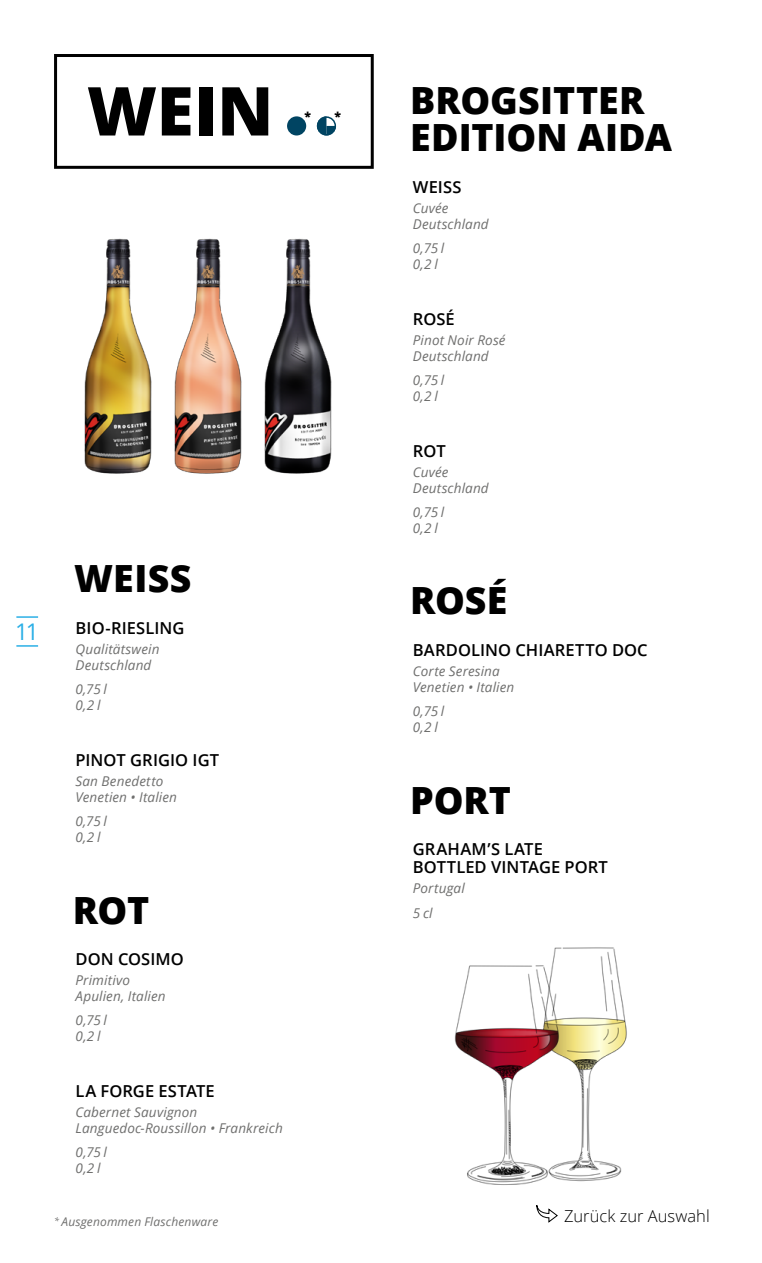
<style>
.page{position:relative;width:762px;height:1263px;background:#fff}
.page>*{position:absolute;margin:0;border:0;box-sizing:border-box;transform-origin:0 0}
.t1{font:800 67.5px "Open Sans";color:#000}
.t2{font:800 37.5px/37.5px "Open Sans";color:#000}
.t3{font:22.95px "Open Sans";color:#2bafe6}
.t4{font:600 16.5px/18px "Open Sans";letter-spacing:.005em;color:#000}
.t5{font:300 16.5px "Open Sans";color:#000}
.t6{font:italic 13.5px/15.8px "Open Sans";letter-spacing:.01em;color:#6f6f6e}
.t7{font:800 12.3px "Open Sans";color:#000}
.t8{font:italic 12px "Open Sans";letter-spacing:.015em;color:#6f6f6e}
</style>
<div class="page">
<svg style="left:536px;top:1205px;width:22px;height:18px"></svg>
<img style="left:84px;top:238px;width:68px;height:236px">
<img style="left:174px;top:238px;width:68px;height:236px">
<img style="left:264px;top:238px;width:68px;height:236px">
<img style="left:568px;top:947px;width:59px;height:235px">
<img style="left:454px;top:947px;width:114px;height:238px">
<div style="left:287px;top:116px;width:19px;height:19px;background:#004462;border-radius:50%"></div>
<svg style="left:317px;top:116px;width:19px;height:19px"></svg>
<div style="left:54px;top:54px;width:319px;height:115px;border:3px solid #000"></div>
<hr style="left:16px;top:645px;width:22px;height:2px;background:#2bafe6">
<hr style="left:16px;top:616px;width:22px;height:2px;background:#2bafe6">
<h3 class="t3" style="left:15px;top:616px;width:26px">11</h3>
<h1 class="t1" style="left:87px;top:60px;width:188px">WEIN</h1>
<p class="t7" style="left:304px;top:107px;width:38px">* *</p>
<h2 class="t2" style="left:74px;top:558px;width:119px">WEISS</h2>
<p class="t4" style="left:75px;top:618px;width:110px">BIO-RIESLING</p>
<p class="t6" style="left:75px;top:641px;width:85px">Qualitätswein<br>Deutschland</p>
<p class="t6" style="left:75px;top:681px;width:33px">0,75 l<br>0,2 l</p>
<h2 class="t2" style="left:410px;top:80px;width:263px">BROGSITTER<br>EDITION AIDA</h2>
<p class="t4" style="left:412px;top:178px;width:50px">WEISS</p>
<p class="t6" style="left:412px;top:200px;width:77px">Cuvée<br>Deutschland</p>
<p class="t6" style="left:412px;top:240px;width:33px">0,75 l<br>0,2 l</p>
<p class="t4" style="left:412px;top:310px;width:43px">ROSÉ</p>
<p class="t6" style="left:412px;top:332px;width:94px">Pinot Noir Rosé<br>Deutschland</p>
<p class="t6" style="left:412px;top:372px;width:33px">0,75 l<br>0,2 l</p>
<p class="t4" style="left:412px;top:442px;width:34px">ROT</p>
<p class="t6" style="left:412px;top:464px;width:77px">Cuvée<br>Deutschland</p>
<p class="t6" style="left:412px;top:504px;width:33px">0,75 l<br>0,2 l</p>
<h2 class="t2" style="left:410px;top:580px;width:99px">ROSÉ</h2>
<p class="t4" style="left:412px;top:641px;width:236px">BARDOLINO CHIARETTO DOC</p>
<p class="t6" style="left:412px;top:663px;width:103px">Corte Seresina<br>Venetien • Italien</p>
<p class="t6" style="left:412px;top:703px;width:33px">0,75 l<br>0,2 l</p>
<p class="t4" style="left:75px;top:750px;width:145px">PINOT GRIGIO IGT</p>
<p class="t6" style="left:75px;top:773px;width:103px">San Benedetto<br>Venetien • Italien</p>
<p class="t6" style="left:75px;top:813px;width:33px">0,75 l<br>0,2 l</p>
<h2 class="t2" style="left:410px;top:779px;width:102px">PORT</h2>
<p class="t4" style="left:412px;top:840px;width:196px">GRAHAM’S LATE<br>BOTTLED VINTAGE PORT</p>
<p class="t6" style="left:412px;top:880px;width:53px">Portugal</p>
<h2 class="t2" style="left:73px;top:889px;width:78px">ROT</h2>
<p class="t6" style="left:412px;top:904px;width:21px">5 cl</p>
<p class="t4" style="left:76px;top:950px;width:110px">DON COSIMO</p>
<p class="t6" style="left:76px;top:972px;width:92px">Primitivo<br>Apulien, Italien</p>
<p class="t6" style="left:76px;top:1012px;width:33px">0,75 l<br>0,2 l</p>
<p class="t4" style="left:76px;top:1082px;width:141px">LA FORGE ESTATE</p>
<p class="t6" style="left:76px;top:1104px;width:209px">Cabernet Sauvignon<br>Languedoc-Roussillon • Frankreich</p>
<p class="t6" style="left:76px;top:1144px;width:33px">0,75 l<br>0,2 l</p>
<p class="t8" style="left:54px;top:1213px;width:166px"><sup>*</sup> Ausgenommen Flaschenware</p>
<p class="t5" style="left:564px;top:1204px;width:147px">Zurück zur Auswahl</p>
</div>
